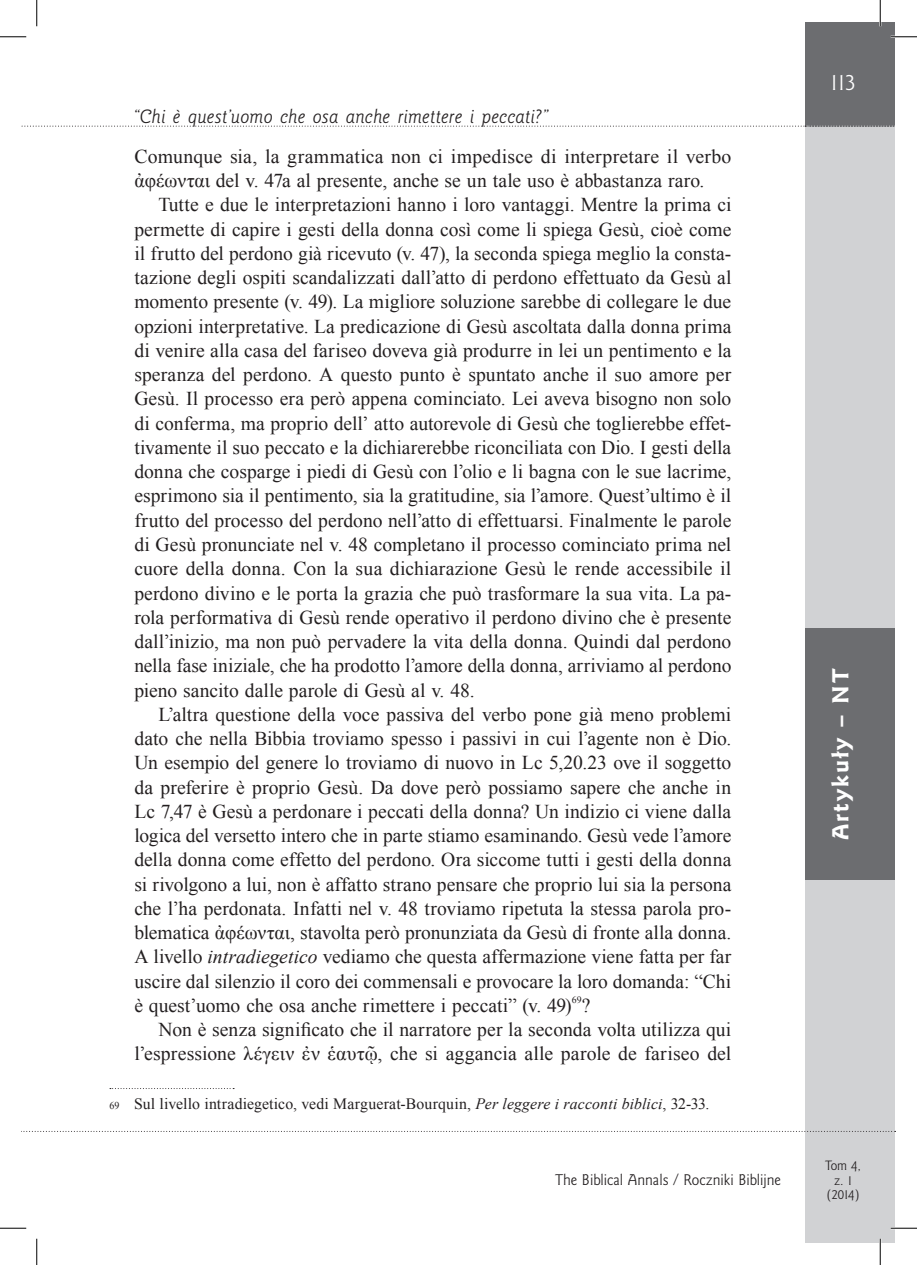
<style>
.page{position:relative;width:917px;height:1265px;background:#fff}
.page>*{position:absolute;margin:0;border:0;box-sizing:border-box;transform-origin:0 0}
.t1{font:21px "Goldy EFN Heavy";letter-spacing:.1em;color:#fff}
.t2{font:21px "Goldy EFN";color:#fff}
.Akapit{font:19.6px/24.3px "Times New Roman";letter-spacing:.005em;color:#231f20;text-align:justify}
.t3{font:italic 17.5px "Goldy EFN";letter-spacing:.005em;color:#231f20}
.Przypis{font:15.75px "Times New Roman";letter-spacing:.01em;color:#231f20}
.t4{font:14px "Goldy EFN";color:#231f20}
.t5{font:12.25px/14.7px "Goldy EFN";color:#231f20;text-align:center}
.s1{font-style:italic}
.s2{font-size:10.5px}
</style>
<div class="page">
<div style="left:806px;top:37px;width:89px;height:1205px;background:#d1d2d4"></div>
<div style="left:806px;top:22px;width:89px;height:104px;background:#6c6d70"></div>
<div style="left:806px;top:628px;width:89px;height:251px;background:#6c6d70"></div>
<svg style="left:22px;top:126px;width:873px;height:1px"></svg>
<hr style="left:891px;top:36px;width:26px;height:2px;background:#fff">
<hr style="left:891px;top:1226px;width:26px;height:2px;background:#fff">
<hr style="left:879px;top:0;width:2px;height:26px;background:#fff">
<hr style="left:879px;top:1238px;width:2px;height:26px;background:#fff">
<svg style="left:0;top:36px;width:26px;height:1px"></svg>
<svg style="left:891px;top:36px;width:26px;height:1px"></svg>
<svg style="left:0;top:1227px;width:26px;height:1px"></svg>
<svg style="left:891px;top:1227px;width:26px;height:1px"></svg>
<svg style="left:36px;top:0;width:1px;height:26px"></svg>
<svg style="left:36px;top:1238px;width:1px;height:26px"></svg>
<svg style="left:880px;top:0;width:1px;height:26px"></svg>
<svg style="left:880px;top:1238px;width:1px;height:26px"></svg>
<p class="t3" style="left:134px;top:106px;width:416px">“Chi è quest’uomo che osa anche rimettere i peccati?”</p>
<p class="Akapit" style="left:134px;top:144px;width:598px">Comunque sia, la grammatica non ci impedisce di interpretare il verbo ἀφέωνται del v. 47a al presente, anche se un tale uso è abbastanza raro.</p>
<p class="Akapit" style="left:134px;top:192px;width:599px;text-indent:24px">Tutte e due le interpretazioni hanno i loro vantaggi. Mentre la prima ci permette di capire i gesti della donna così come li spiega Gesù, cioè come il frutto del perdono già ricevuto (v. 47), la seconda spiega meglio la consta&shy;tazione degli ospiti scandalizzati dall’atto di perdono effettuato da Gesù al momento presente (v. 49). La migliore soluzione sarebbe di collegare le due opzioni interpretative. La predicazione di Gesù ascoltata dalla donna prima di venire alla casa del fariseo doveva già produrre in lei un pentimento e la speranza del perdono. A questo punto è spuntato anche il suo amore per Gesù. Il processo era però appena cominciato. Lei aveva bisogno non solo di conferma, ma proprio dell’ atto autorevole di Gesù che toglierebbe effet&shy;tivamente il suo peccato e la dichiarerebbe riconciliata con Dio. I gesti della donna che cosparge i piedi di Gesù con l’olio e li bagna con le sue lacrime, esprimono sia il pentimento, sia la gratitudine, sia l’amore. Quest’ultimo è il frutto del processo del perdono nell’atto di effettuarsi. Finalmente le parole di Gesù pronunciate nel v. 48 completano il processo cominciato prima nel cuore della donna. Con la sua dichiarazione Gesù le rende accessibile il perdono divino e le porta la grazia che può trasformare la sua vita. La pa&shy;rola performativa di Gesù rende operativo il perdono divino che è presente dall’inizio, ma non può pervadere la vita della donna. Quindi dal perdono nella fase iniziale, che ha prodotto l’amore della donna, arriviamo al perdono pieno sancito dalle parole di Gesù al v. 48.</p>
<p class="Akapit" style="left:134px;top:701px;width:598px;text-indent:24px">L’altra questione della voce passiva del verbo pone già meno problemi dato che nella Bibbia troviamo spesso i passivi in cui l’agente non è Dio.<br>Un esempio del genere lo troviamo di nuovo in Lc 5,20.23 ove il soggetto da preferire è proprio Gesù. Da dove però possiamo sapere che anche in Lc 7,47 è Gesù a perdonare i peccati della donna? Un indizio ci viene dalla logica del versetto intero che in parte stiamo esaminando. Gesù vede l’amore della donna come effetto del perdono. Ora siccome tutti i gesti della donna si rivolgono a lui, non è affatto strano pensare che proprio lui sia la persona che l’ha perdonata. Infatti nel v. 48 troviamo ripetuta la stessa parola pro&shy;blematica ἀφέωνται, stavolta però pronunziata da Gesù di fronte alla donna.<br>A livello <span class="s1">intradiegetico</span> vediamo che questa affermazione viene fatta per far uscire dal silenzio il coro dei commensali e provocare la loro domanda: “Chi è quest’uomo che osa anche rimettere i peccati” (v. 49)<sup>69</sup>?</p>
<p class="Akapit" style="left:134px;top:1016px;width:598px;text-align:right">Non è senza significato che il narratore per la seconda volta utilizza qui l’espressione λέγειν ἐν ἑαυτῷ, che si aggancia alle parole de fariseo del</p>
<p class="Przypis" style="left:110px;top:1092px;width:601px"><span class="s2">69</span> Sul livello intradiegetico, vedi Marguerat-Bourquin, <span class="s1">Per leggere i racconti biblici</span>, 32-33.</p>
<p class="t4" style="left:555px;top:1171px;width:227px">The Biblical Annals / Roczniki Biblijne</p>
<p class="t2" style="left:830px;top:69px;width:26px">113</p>
<p class="t1" style="left:827px;top:840px;width:174px;rotate:-90deg">Artykuły – NT</p>
<p class="t5" style="left:825px;top:1158px;width:37px">Tom 4, z. 1 (2014)</p>
</div>
